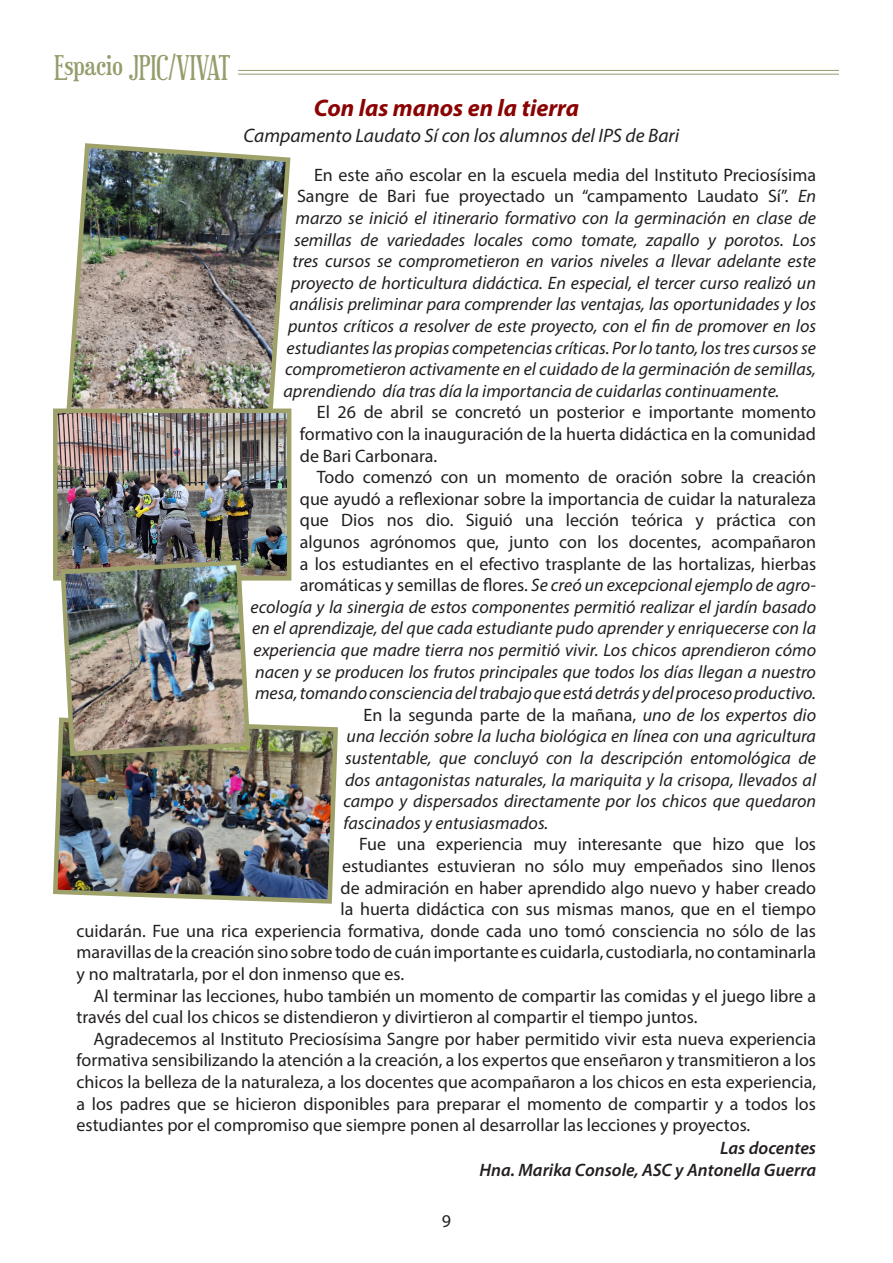
<style>
.page{position:relative;width:893px;height:1263px;background:#fff}
.page>*{position:absolute;margin:0;border:0;box-sizing:border-box;transform-origin:0 0}
.t1{font:27px "Euphorigenic";color:#939d6c}
.t2{font:italic 700 24px "Myriad Pro";color:#8b0202}
.t3{font:italic 19.5px "Myriad Pro";color:#231f20}
.t4{font:italic 18px/21.6px "Myriad Pro";color:#231f20;text-align:right}
.t5{font:18px/21.6px "Myriad Pro";color:#231f20;text-align:justify}
.t6{font:italic 600 18px "Myriad Pro";color:#231f20}
.s1{font-style:italic}
.s2{font-style:normal}
</style>
<div class="page">
<img style="left:53px;top:724px;width:285px;height:180px">
<img style="left:66px;top:143px;width:226px;height:289px">
<img style="left:58px;top:413px;width:228px;height:163px">
<div style="left:53px;top:408px;width:238px;height:173px;border:4px solid #9ea169"></div>
<img style="left:58px;top:558px;width:195px;height:200px">
<hr style="left:238px;top:70px;width:601px;height:1px;background:#939d6c">
<hr style="left:238px;top:74px;width:601px;height:1px;background:#939d6c">
<p class="t1" style="left:54px;top:49px;width:178px">Espacio JPIC/VIVAT</p>
<p class="t2" style="left:314px;top:92px;width:267px">Con las manos en la tierra</p>
<p class="t3" style="left:244px;top:124px;width:437px">Campamento Laudato Sí con los alumnos del IPS de Bari</p>
<p class="t5" style="left:314px;top:164px;width:503px">En este año escolar en la escuela media del Instituto Preciosísima</p>
<p class="t5" style="left:297px;top:185px;width:521px">Sangre de Bari fue proyectado un “campamento Laudato Sí”. <span class="s1">En</span></p>
<p class="t4" style="left:296px;top:207px;width:522px">marzo se inició el itinerario formativo con la germinación en clase de</p>
<p class="t4" style="left:294px;top:228px;width:524px">semillas de variedades locales como tomate, zapallo y porotos. Los</p>
<p class="t4" style="left:293px;top:250px;width:525px">tres cursos se comprometieron en varios niveles a llevar adelante este</p>
<p class="t4" style="left:291px;top:272px;width:526px">proyecto de horticultura didáctica. En especial, el tercer curso realizó un</p>
<p class="t4" style="left:290px;top:293px;width:528px">análisis preliminar para comprender las ventajas, las oportunidades y los</p>
<p class="t4" style="left:288px;top:315px;width:530px">puntos críticos a resolver de este proyecto, con el fin de promover en los</p>
<p class="t4" style="left:287px;top:336px;width:531px">estudiantes las propias competencias críticas. Por lo tanto, los tres cursos se</p>
<p class="t4" style="left:285px;top:358px;width:532px">comprometieron activamente en el cuidado de la germinación de semillas,</p>
<p class="t4" style="left:284px;top:380px;width:497px">aprendiendo día tras día la importancia de cuidarlas continuamente.</p>
<p class="t5" style="left:300px;top:401px;width:518px;text-indent:17px">El 26 de abril se concretó un posterior e importante momento formativo con la inauguración de la huerta didáctica en la comunidad de Bari Carbonara.</p>
<p class="t4" style="left:251px;top:466px;width:567px"><span class="s2">Todo comenzó con un momento de oración sobre la creación<br>que ayudó a reflexionar sobre la importancia de cuidar la naturaleza<br>que Dios nos dio. Siguió una lección teórica y práctica con algunos agrónomos que, junto con los docentes, acompañaron<br>a los estudiantes en el efectivo trasplante de las hortalizas, hierbas aromáticas y semillas de flores.</span> Se creó un excepcional ejemplo de agro&shy;ecología y la sinergia de estos componentes permitió realizar el jardín basado en el aprendizaje, del que cada estudiante pudo aprender y enriquecerse con la experiencia que madre tierra nos permitió vivir. Los chicos aprendieron cómo nacen y se producen los frutos principales que todos los días llegan a nuestro mesa, tomando consciencia del trabajo que está detrás y del proceso productivo.</p>
<p class="t4" style="left:344px;top:704px;width:474px;text-align:justify;text-indent:20px"><span class="s2">En la segunda parte de la mañana,</span> uno de los expertos dio una lección sobre la lucha biológica en línea con una agricultura sustentable, que concluyó con la descripción entomológica de dos antagonistas naturales, la mariquita y la crisopa, llevados al campo y dispersados directamente por los chicos que quedaron fascinados y entusiasmados.</p>
<p class="t5" style="left:359px;top:833px;width:458px">Fue una experiencia muy interesante que hizo que los</p>
<p class="t5" style="left:342px;top:855px;width:475px">estudiantes estuvieran no sólo muy empeñados sino llenos</p>
<p class="t5" style="left:341px;top:876px;width:477px">de admiración en haber aprendido algo nuevo y haber creado</p>
<p class="t5" style="left:341px;top:898px;width:477px">la huerta didáctica con sus mismas manos, que en el tiempo</p>
<p class="t5" style="left:77px;top:920px;width:741px">cuidarán. Fue una rica experiencia formativa, donde cada uno tomó consciencia no sólo de las</p>
<p class="t5" style="left:77px;top:941px;width:741px">maravillas de la creación sino sobre todo de cuán importante es cuidarla, custodiarla, no contaminarla</p>
<p class="t5" style="left:77px;top:963px;width:329px">y no maltratarla, por el don inmenso que es.</p>
<p class="t5" style="left:77px;top:984px;width:741px;text-indent:17px">Al terminar las lecciones, hubo también un momento de compartir las comidas y el juego libre a través del cual los chicos se distendieron y divirtieron al compartir el tiempo juntos.</p>
<p class="t5" style="left:77px;top:1028px;width:741px;text-indent:17px">Agradecemos al Instituto Preciosísima Sangre por haber permitido vivir esta nueva experiencia formativa sensibilizando la atención a la creación, a los expertos que enseñaron y transmitieron a los chicos la belleza de la naturaleza, a los docentes que acompañaron a los chicos en esta experiencia, a los padres que se hicieron disponibles para preparar el momento de compartir y a todos los estudiantes por el compromiso que siempre ponen al desarrollar las lecciones y proyectos.</p>
<p class="t6" style="left:720px;top:1136px;width:97px">Las docentes</p>
<p class="t6" style="left:480px;top:1159px;width:338px">Hna. Marika Console, ASC y Antonella Guerra</p>
<p class="t5" style="left:442px;top:1209px;width:11px">9</p>
</div>
